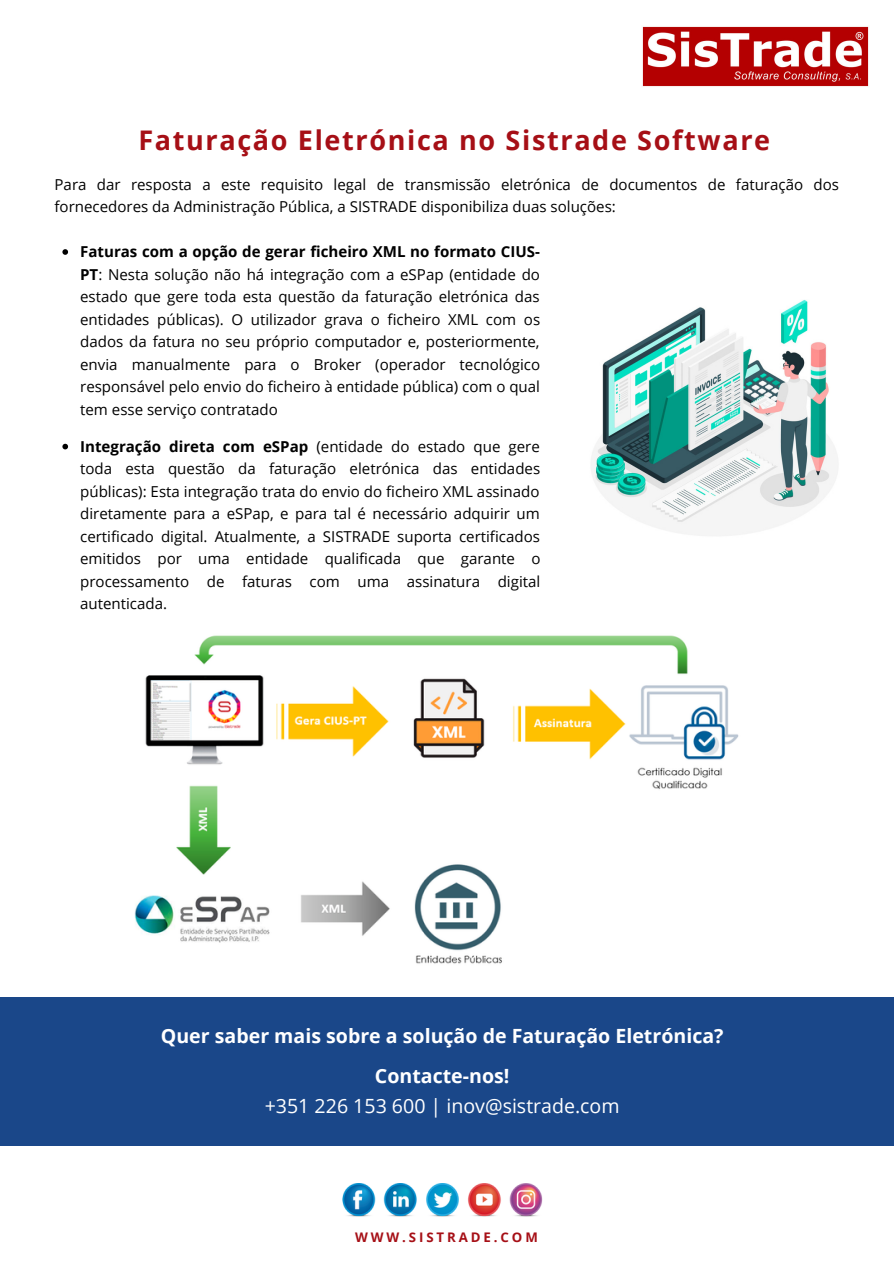
<style>
.page{position:relative;width:894px;height:1264px;background:#fff}
.page>*{position:absolute;margin:0;border:0;box-sizing:border-box;transform-origin:0 0}
.t1{font:700 27px "Open Sans";letter-spacing:.06em;color:#a60f16}
.t2{font:700 19.5px "Open Sans";color:#fff}
.t3{font:19.5px "Open Sans";color:#fff}
.t4{font:15px/22.5px "Open Sans";color:#000;text-align:justify}
.t5{font:700 13.2px "Open Sans";letter-spacing:.22em;color:#a60f16}
.s1{font-weight:700}
</style>
<div class="page">
<img style="left:642px;top:26px;width:226px;height:61px">
<img style="left:591px;top:299px;width:247px;height:237px">
<div style="left:0;top:997px;width:893px;height:149px;background:#1a4789"></div>
<img style="left:135px;top:635px;width:604px;height:329px">
<svg style="left:62px;top:249px;width:6px;height:6px"></svg>
<svg style="left:62px;top:444px;width:6px;height:5px"></svg>
<img style="left:342px;top:1183px;width:201px;height:34px">
<p class="t1" style="left:138px;top:121px;width:633px">Faturação Eletrónica no Sistrade Software</p>
<p class="t4" style="left:54px;top:173px;width:785px">Para dar resposta a este requisito legal de transmissão eletrónica de documentos de faturação dos fornecedores da Administração Pública, a SISTRADE disponibiliza duas soluções:</p>
<p class="t4" style="left:80px;top:240px;width:461px"><span class="s1">Faturas com a opção de gerar ficheiro XML no formato CIUS-PT</span>: Nesta solução não há integração com a eSPap (entidade do estado que gere toda esta questão da faturação eletrónica das entidades públicas). O utilizador grava o ficheiro XML com os dados da fatura no seu próprio computador e, posteriormente, envia manualmente para o Broker (operador tecnológico responsável pelo envio do ficheiro à entidade pública) com o qual tem esse serviço contratado</p>
<p class="t4" style="left:80px;top:434px;width:461px"><span class="s1">Integração direta com eSPap</span> (entidade do estado que gere toda esta questão da faturação eletrónica das entidades públicas): Esta integração trata do envio do ficheiro XML assinado diretamente para a eSPap, e para tal é necessário adquirir um certificado digital. Atualmente, a SISTRADE suporta certificados emitidos por uma entidade qualificada que garante o processamento de faturas com uma assinatura digital autenticada.</p>
<p class="t2" style="left:161px;top:1022px;width:564px">Quer saber mais sobre a solução de Faturação Eletrónica?</p>
<p class="t2" style="left:375px;top:1062px;width:136px">Contacte-nos!</p>
<p class="t3" style="left:265px;top:1092px;width:356px">+351 226 153 600 | inov@sistrade.com</p>
<p class="t5" style="left:355px;top:1227px;width:184px">WWW.SISTRADE.COM</p>
</div>
